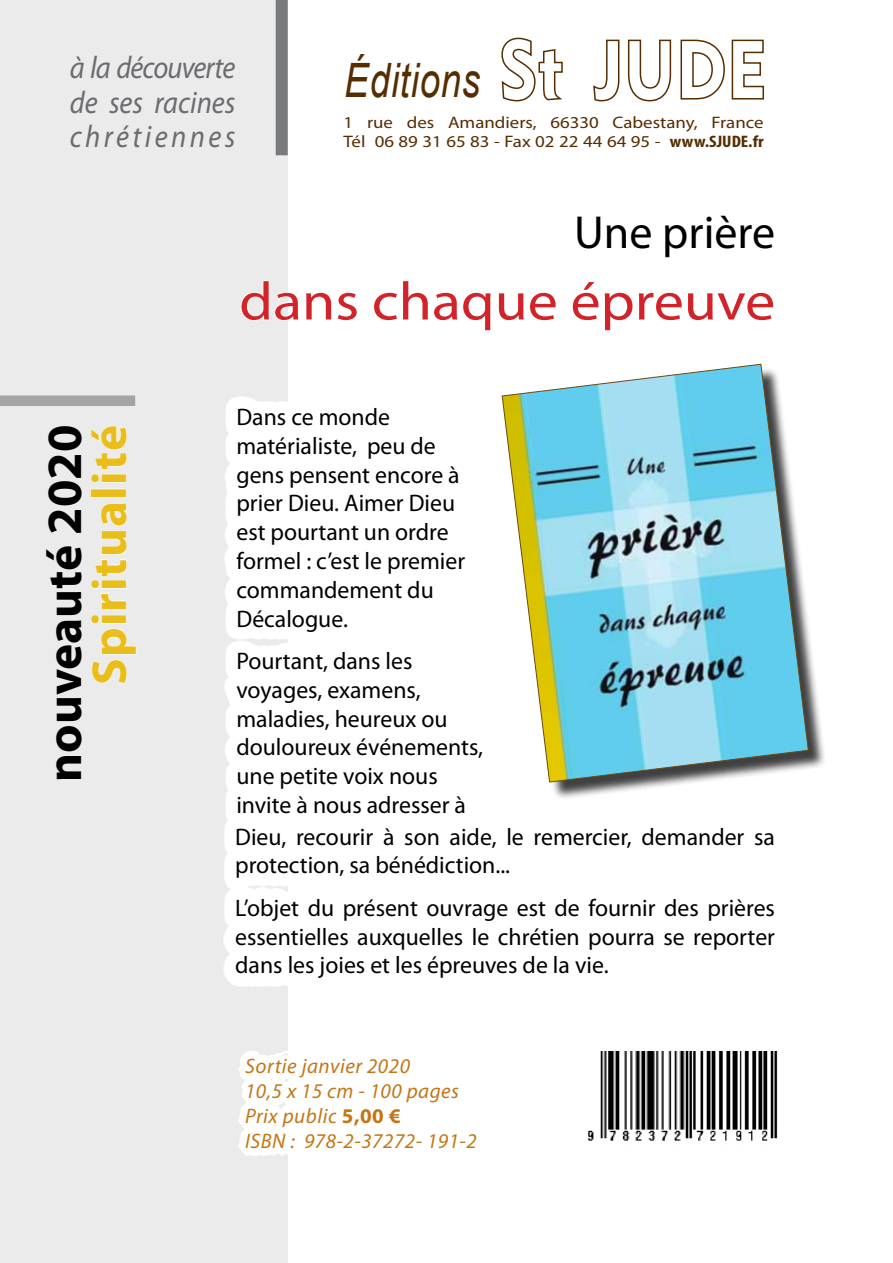
<style>
.page{position:relative;width:893px;height:1263px;background:#fff}
.page>*{position:absolute;margin:0;border:0;box-sizing:border-box;transform-origin:0 0}
.t1{font:54px "Myriad Pro";color:#d2232a;scale:1.11 1}
.t2{font:700 49.5px "Myriad Pro";color:#000}
.t3{font:700 49.5px "Myriad Pro";letter-spacing:.025em;color:#e9be1b}
.t4{font:italic 47.4px "Arial";letter-spacing:.02em;color:#552d00;scale:.77 1}
.t5{font:46.5px "Myriad Pro";color:#000}
.t6{font:italic 31.35px/34.2px "Myriad Pro";color:#6b6c6f;text-align:justify;scale:.91 1}
.t7{font:24px/28.8px "Myriad Pro";color:#000}
.t8{font:italic 21px/25.2px "Myriad Pro";letter-spacing:.025em;color:#c47615}
.t9{font:16.65px/18.8px "Myriad Pro";color:#552d00;scale:1.13 1}
.s1{font-weight:700;font-stretch:condensed}
.s2{font-weight:700;font-style:normal}
</style>
<div class="page">
<div style="left:0;top:0;width:288px;height:205px;background:#ebebec"></div>
<svg style="left:501px;top:37px;width:62px;height:65px"></svg>
<svg style="left:593px;top:39px;width:27px;height:63px"></svg>
<svg style="left:627px;top:39px;width:45px;height:63px"></svg>
<svg style="left:680px;top:39px;width:84px;height:61px"></svg>
<div style="left:276px;top:0;width:12px;height:155px;background:#797a7d"></div>
<div style="left:0;top:205px;width:288px;height:1058px;background:#ebebec"></div>
<svg style="left:241px;top:280px;width:47px;height:41px"></svg>
<div style="left:223px;top:395px;width:271px;height:430px;background:#fff"></div>
<svg style="left:91px;top:615px;width:45px;height:69px"></svg>
<svg style="left:91px;top:503px;width:36px;height:106px"></svg>
<div style="left:91px;top:489px;width:35px;height:8px;border:1px solid #fff"></div>
<svg style="left:91px;top:426px;width:36px;height:57px"></svg>
<div style="left:0;top:395px;width:135px;height:11px;background:#a4a4a5"></div>
<svg style="left:239px;top:1051px;width:49px;height:105px;background:#fdfdfd"></svg>
<img style="left:588px;top:1052px;width:190px;height:89px">
<div style="left:504px;top:366px;width:322px;height:434px;background:#000;opacity:.75"></div>
<svg style="left:501px;top:363px;width:308px;height:420px;background:#93cbd2"></svg>
<div style="left:223px;top:814px;width:564px;height:177px;background:#fff"></div>
<h3 class="t6" style="left:70px;top:50px;width:184px">à la découverte de ses racines chrétiennes</h3>
<h3 class="t4" style="left:344px;top:50px;width:178px">éditions</h3>
<p class="t9" style="left:344px;top:113px;width:373px">1 rue des Amandiers, 66330 Cabestany, France<br>Tél 06 89 31 65 83 - Fax 02 22 44 64 95 - <span class="s1">www.SJUDE.fr</span></p>
<h2 class="t2" style="left:32px;top:782px;width:358px;rotate:-90deg">nouveauté 2020</h2>
<h2 class="t3" style="left:77px;top:685px;width:262px;rotate:-90deg">Spiritualité</h2>
<h3 class="t5" style="left:574px;top:203px;width:203px">Une prière</h3>
<h1 class="t1" style="left:239px;top:268px;width:484px">dans chaque épreuve</h1>
<p class="t7" style="left:236px;top:402px;width:230px">Dans ce monde matérialiste, peu de gens pensent encore à prier Dieu. Aimer Dieu est pourtant un ordre formel : c’est le premier commandement du<br>Décalogue.</p>
<p class="t7" style="left:236px;top:646px;width:248px">Pourtant, dans les voyages, examens, maladies, heureux ou douloureux événements, une petite voix nous invite à nous adresser à</p>
<p class="t7" style="left:235px;top:822px;width:541px">Dieu, recourir à son aide, le remercier, demander sa protection, sa bénédiction...</p>
<p class="t7" style="left:235px;top:893px;width:541px;text-align:justify">L’objet du présent ouvrage est de fournir des prières essentielles auxquelles le chrétien pourra se reporter dans les joies et les épreuves de la vie.</p>
<p class="t8" style="left:245px;top:1053px;width:233px">Sortie janvier 2020<br>10,5 x 15 cm - 100 pages<br>Prix public <span class="s2">5,00 €<br></span>ISBN : 978-2-37272- 191-2</p>
</div>
